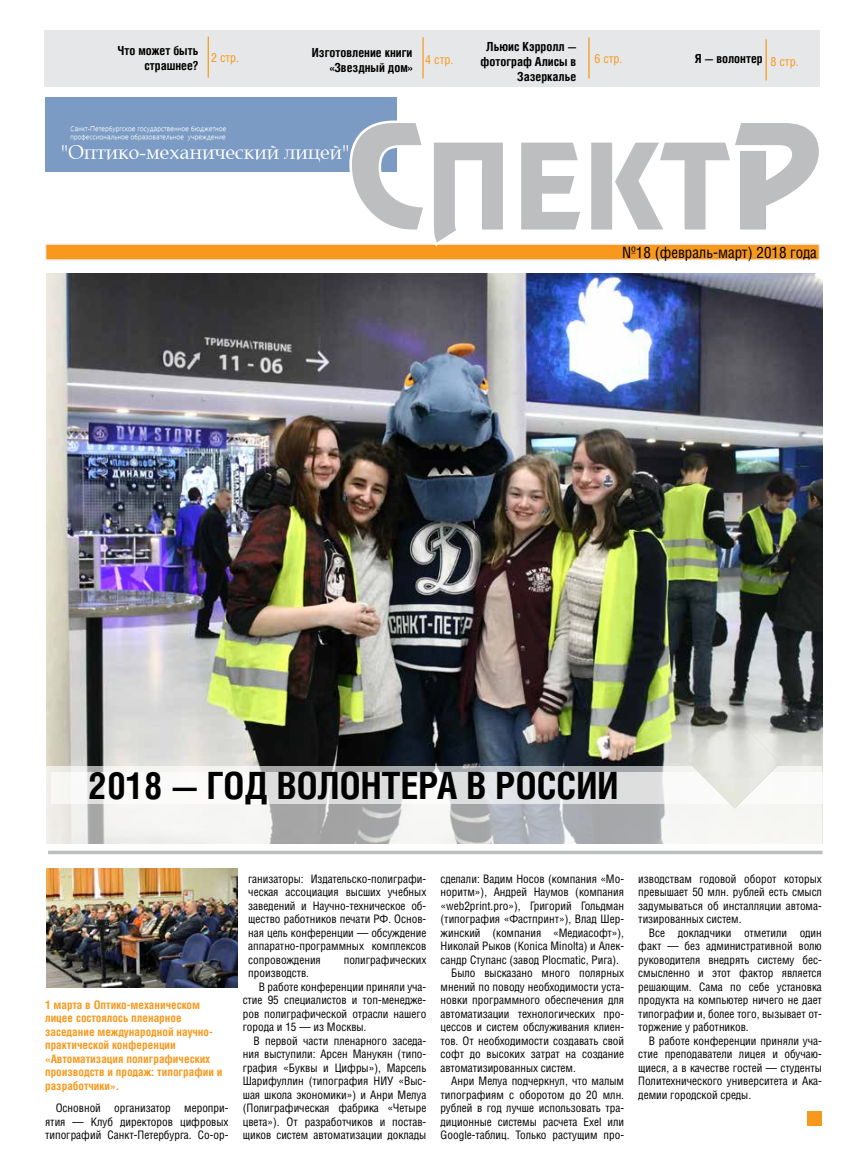
<style>
.page{position:relative;width:865px;height:1170px;background:#fff}
.page>*{position:absolute;margin:0;border:0;box-sizing:border-box;transform-origin:0 0}
.t1{font:700 37.5px "Helios Cond";color:#000}
.t2{font:15px "AG Letterica Condensed C";color:#000}
.t3{font:700 12.5px/15px "Helios Cond";color:#000;text-align:right}
.t4{font:12.5px "Helios Cond";color:#f8991d}
.t5{font:11.25px/13.5px "AG Letterica Condensed C";color:#000;text-align:justify}
.t6{font:700 11.25px/13.5px "AG Letterica Condensed C";color:#f8991d}
</style>
<div class="page">
<img style="left:46px;top:273px;width:776px;height:570px">
<div style="left:45px;top:97px;width:351px;height:75px;background:#7b9bc4"></div>
<img style="left:62px;top:126px;width:286px;height:36px">
<div style="left:45px;top:30px;width:774px;height:57px;background:#e6e7e8"></div>
<hr style="left:207px;top:36px;width:2px;height:42px;background:#f8991d">
<hr style="left:422px;top:37px;width:1px;height:41px;background:#f8991d">
<hr style="left:588px;top:37px;width:1px;height:41px;background:#f8991d">
<hr style="left:765px;top:39px;width:1px;height:41px;background:#f8991d">
<div style="left:45px;top:243px;width:774px;height:17px;background:#f8991d;border:1px solid #f0eff5"></div>
<svg style="left:348px;top:119px;width:472px;height:129px"></svg>
<svg style="left:46px;top:765px;width:775px;height:79px"></svg>
<svg style="left:51px;top:772px;width:772px;height:31px"></svg>
<img style="left:685px;top:714px;width:95px;height:94px">
<div style="left:807px;top:1111px;width:14px;height:14px;background:#f8991d"></div>
<svg style="left:48px;top:850px;width:774px;height:4px;background:#c7c8ca"></svg>
<img style="left:46px;top:868px;width:191px;height:119px">
<p class="t3" style="left:117px;top:42px;width:82px">Что может быть страшнее?</p>
<p class="t3" style="left:312px;top:45px;width:102px">Изготовление книги «Звездный дом»</p>
<p class="t3" style="left:480px;top:38px;width:97px">Льюис Кэрролл — фотограф Алисы в<br>Зазеркалье</p>
<p class="t4" style="left:211px;top:50px;width:30px">2 стр.</p>
<p class="t4" style="left:425px;top:52px;width:30px">4 стр.</p>
<p class="t4" style="left:594px;top:51px;width:30px">6 стр.</p>
<p class="t4" style="left:770px;top:54px;width:30px">8 стр.</p>
<p class="t3" style="left:694px;top:50px;width:69px">Я — волонтер</p>
<h2 class="t2" style="left:622px;top:244px;width:196px">№18 (февраль-март) 2018 года</h2>
<h1 class="t1" style="left:88px;top:763px;width:509px">2018 — год волонтера в россии</h1>
<p class="t6" style="left:45px;top:997px;width:179px">1 марта в Оптико-механическом лицее состоялось пленарное заседание международной научно&shy;практической конференции «Автоматизация полиграфических производств и продаж: типографии и разработчики».</p>
<p class="t5" style="left:45px;top:1101px;width:185px;text-indent:11px">Основной организатор меропри&shy;ятия — Клуб директоров цифровых типографий Санкт-Петербурга. Со-ор-</p>
<p class="t5" style="left:248px;top:871px;width:179px">ганизаторы: Издательско-полиграфи&shy;ческая ассоциация высших учебных заведений и Научно-техническое об&shy;щество работников печати РФ. Основ&shy;ная цель конференции — обсуждение аппаратно-программных комплексов сопровождения</p>
<p class="t5" style="left:343px;top:952px;width:84px">полиграфических</p>
<p class="t5" style="left:248px;top:966px;width:62px">производств.</p>
<p class="t5" style="left:259px;top:979px;width:169px">В работе конференции приняли уча-</p>
<p class="t5" style="left:243px;top:993px;width:185px">стие 95 специалистов и топ-менедже-</p>
<p class="t5" style="left:243px;top:1006px;width:185px">ров полиграфической отрасли нашего</p>
<p class="t5" style="left:243px;top:1020px;width:125px">города и 15 — из Москвы.</p>
<p class="t5" style="left:253px;top:1033px;width:174px">В первой части пленарного заседа-</p>
<p class="t5" style="left:243px;top:1047px;width:185px">ния выступили: Арсен Манукян (типо-</p>
<p class="t5" style="left:243px;top:1060px;width:185px">графия «Буквы и Цифры»), Марсель</p>
<p class="t5" style="left:243px;top:1074px;width:185px">Шарифуллин (типография НИУ «Выс-</p>
<p class="t5" style="left:243px;top:1087px;width:185px">шая школа экономики») и Анри Мелуа</p>
<p class="t5" style="left:243px;top:1101px;width:185px">(Полиграфическая фабрика «Четыре</p>
<p class="t5" style="left:243px;top:1114px;width:185px">цвета»). От разработчиков и постав-</p>
<p class="t5" style="left:243px;top:1128px;width:185px">щиков систем автоматизации доклады</p>
<p class="t5" style="left:440px;top:871px;width:185px">сделали: Вадим Носов (компания «Мо-</p>
<p class="t5" style="left:440px;top:885px;width:185px">норитм»), Андрей Наумов (компания</p>
<p class="t5" style="left:440px;top:898px;width:185px">«web2print.pro»), Григорий Гольдман</p>
<p class="t5" style="left:440px;top:912px;width:185px">(типография «Фастпринт»), Влад Шер-</p>
<p class="t5" style="left:440px;top:925px;width:185px">жинский (компания «Медиасофт»),</p>
<p class="t5" style="left:440px;top:939px;width:185px">Николай Рыков (Konica Minolta) и Алек-</p>
<p class="t5" style="left:440px;top:952px;width:180px">сандр Ступанс (завод Plocmatic, Рига).</p>
<p class="t5" style="left:451px;top:966px;width:174px">Было высказано много полярных</p>
<p class="t5" style="left:440px;top:979px;width:185px">мнений по поводу необходимости уста-</p>
<p class="t5" style="left:440px;top:993px;width:185px">новки программного обеспечения для</p>
<p class="t5" style="left:440px;top:1006px;width:185px">автоматизации технологических про-</p>
<p class="t5" style="left:440px;top:1020px;width:185px">цессов и систем обслуживания клиен-</p>
<p class="t5" style="left:440px;top:1033px;width:185px">тов. От необходимости создавать свой</p>
<p class="t5" style="left:440px;top:1047px;width:185px">софт до высоких затрат на создание</p>
<p class="t5" style="left:440px;top:1060px;width:137px">автоматизированных систем.</p>
<p class="t5" style="left:451px;top:1074px;width:174px">Анри Мелуа подчеркнул, что малым</p>
<p class="t5" style="left:440px;top:1087px;width:185px">типографиям с оборотом до 20 млн.</p>
<p class="t5" style="left:440px;top:1101px;width:185px">рублей в год лучше использовать тра-</p>
<p class="t5" style="left:440px;top:1114px;width:185px">диционные системы расчета Exel или</p>
<p class="t5" style="left:440px;top:1128px;width:185px">Google-таблиц. Только растущим про-</p>
<p class="t5" style="left:638px;top:871px;width:185px">изводствам годовой оборот которых превышает 50 млн. рублей есть смысл задумываться об инсталляции автома&shy;тизированных систем.</p>
<p class="t5" style="left:638px;top:925px;width:185px;text-indent:11px">Все докладчики отметили один факт — без административной волю руководителя внедрять систему бес&shy;смысленно и этот фактор является решающим. Сама по себе установка продукта на компьютер ничего не дает типографии и, более того, вызывает от&shy;торжение у работников.</p>
<p class="t5" style="left:638px;top:1033px;width:185px;text-indent:11px">В работе конференции приняли уча&shy;стие преподаватели лицея и обучаю&shy;щиеся, а в качестве гостей — студенты Политехнического университета и Ака&shy;демии городской среды.</p>
</div>
